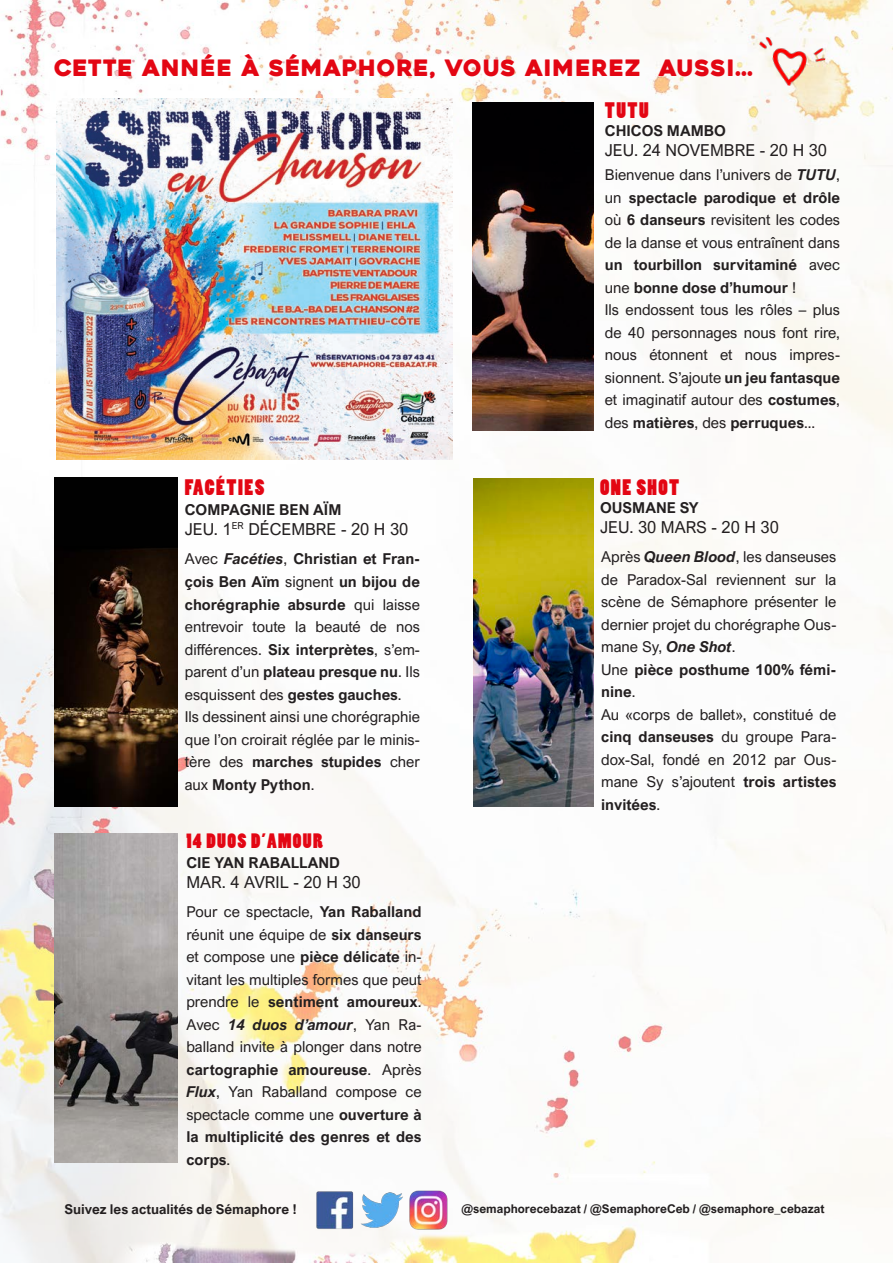
<style>
.page{position:relative;width:893px;height:1263px;background:#fff}
.page>*{position:absolute;margin:0;border:0;box-sizing:border-box;transform-origin:0 0}
.t1{font:22.5px "Heavitas";letter-spacing:.04em;color:#e30613}
.t2{font:21px "Poplar Std";letter-spacing:.07em;color:#e30613}
.t3{font:19.5px "Poplar Std";letter-spacing:.07em;color:#e30613}
.t4{font:16.5px "Arial Nova";color:#231f20}
.t5{font:15px/22.5px "Arial Nova";color:#231f20;text-align:justify}
.t6{font:700 15px/22.5px "Arial Nova";color:#231f20}
.t7{font:700 13.5px "Arial Nova";color:#231f20}
.t8{font:700 12px "Arial Nova";color:#231f20}
.s1{font-weight:400}
.s2{font-style:italic}
.s3{font-weight:700}
.s4{font-weight:700;font-style:italic}
</style>
<div class="page">
<img style="left:0;top:0;width:893px;height:1263px">
<img style="left:315px;top:1189px;width:135px;height:41px">
<img style="left:753px;top:36px;width:74px;height:55px">
<img style="left:472px;top:102px;width:122px;height:329px">
<img style="left:54px;top:833px;width:124px;height:329px">
<img style="left:474px;top:479px;width:120px;height:328px">
<img style="left:54px;top:477px;width:124px;height:329px">
<img style="left:56px;top:99px;width:397px;height:360px">
<p class="t1" style="left:54px;top:54px;width:700px">CETTE ANNÉE À SÉMAPHORE, VOUS AIMEREZ AUSSI...</p>
<p class="t2" style="left:185px;top:476px;width:81px">FACÉTIES</p>
<p class="t6" style="left:185px;top:498px;width:158px">COMPAGNIE BEN AÏM</p>
<p class="t4" style="left:185px;top:519px;width:225px">JEU. 1<sup>ER</sup> DÉCEMBRE - 20 H 30</p>
<p class="t6" style="left:185px;top:548px;width:237px;text-align:justify"><span class="s1">Avec</span> <span class="s2">Facéties</span><span class="s1">,</span> Christian et Fran&shy;çois Ben Aïm <span class="s1">signent</span> un bijou de chorégraphie absurde <span class="s1">qui laisse entrevoir toute la beauté de nos différences.</span> Six interprètes<span class="s1">, s’em&shy;parent d’un</span> plateau presque nu<span class="s1">. Ils esquissent des</span> gestes gauches<span class="s1">.</span></p>
<p class="t5" style="left:185px;top:705px;width:237px">Ils dessinent ainsi une chorégraphie que l’on croirait réglée par le minis&shy;tère des <span class="s3">marches stupides</span> cher aux <span class="s3">Monty Python</span>.</p>
<p class="t3" style="left:186px;top:830px;width:138px">14 DUOS D’AMOUR</p>
<p class="t6" style="left:186px;top:851px;width:155px">CIE YAN RABALLAND</p>
<p class="t4" style="left:186px;top:873px;width:176px">MAR. 4 AVRIL - 20 H 30</p>
<p class="t5" style="left:186px;top:901px;width:237px">Pour ce spectacle, <span class="s3">Yan Raballand </span>réunit une équipe de <span class="s3">six danseurs </span>et compose une <span class="s3">pièce délicate</span> in&shy;vitant les multiples formes que peut prendre le <span class="s3">sentiment amoureux</span>.<br>Avec <span class="s4">14 duos d’amour</span>, Yan Ra&shy;balland invite à plonger dans notre <span class="s3">cartographie amoureuse</span>. Après <span class="s4">Flux</span>, Yan Raballand compose ce spectacle comme une <span class="s3">ouverture à la multiplicité des genres et des corps</span>.</p>
<p class="t2" style="left:605px;top:99px;width:45px">TUTU</p>
<p class="t6" style="left:605px;top:119px;width:123px">CHICOS MAMBO</p>
<p class="t4" style="left:605px;top:141px;width:224px">JEU. 24 NOVEMBRE - 20 H 30</p>
<p class="t5" style="left:605px;top:164px;width:237px">Bienvenue dans l’univers de <span class="s4">TUTU</span>, un <span class="s3">spectacle parodique et drôle </span>où <span class="s3">6 danseurs</span> revisitent les codes de la danse et vous entraînent dans <span class="s3">un tourbillon survitaminé</span> avec une <span class="s3">bonne dose d’humour</span> !</p>
<p class="t5" style="left:605px;top:299px;width:237px">Ils endossent tous les rôles – plus de 40 personnages nous font rire, nous étonnent et nous impres&shy;sionnent. S’ajoute <span class="s3">un jeu fantasque </span>et imaginatif autour des <span class="s3">costumes</span>, des <span class="s3">matières</span>, des <span class="s3">perruques</span>...</p>
<p class="t2" style="left:600px;top:476px;width:81px">ONE SHOT</p>
<p class="t6" style="left:600px;top:496px;width:100px">OUSMANE SY</p>
<p class="t4" style="left:600px;top:518px;width:180px">JEU. 30 MARS - 20 H 30</p>
<p class="t5" style="left:601px;top:546px;width:237px">Après <span class="s4">Queen Blood</span>, les danseuses de Paradox-Sal reviennent sur la scène de Sémaphore présenter le dernier projet du chorégraphe Ous&shy;mane Sy, <span class="s4">One Shot</span>.</p>
<p class="t6" style="left:601px;top:658px;width:237px"><span class="s1">Une</span> pièce posthume 100% fémi&shy;nine<span class="s1">.</span></p>
<p class="t5" style="left:601px;top:703px;width:237px">Au «corps de ballet», constitué de <span class="s3">cinq danseuses</span> du groupe Para&shy;dox-Sal, fondé en 2012 par Ous&shy;mane Sy s’ajoutent <span class="s3">trois artistes invitées</span>.</p>
<p class="t7" style="left:64px;top:1201px;width:234px">Suivez les actualités de Sémaphore !</p>
<p class="t8" style="left:461px;top:1201px;width:365px">@semaphorecebazat / @SemaphoreCeb / @semaphore_cebazat</p>
</div>
